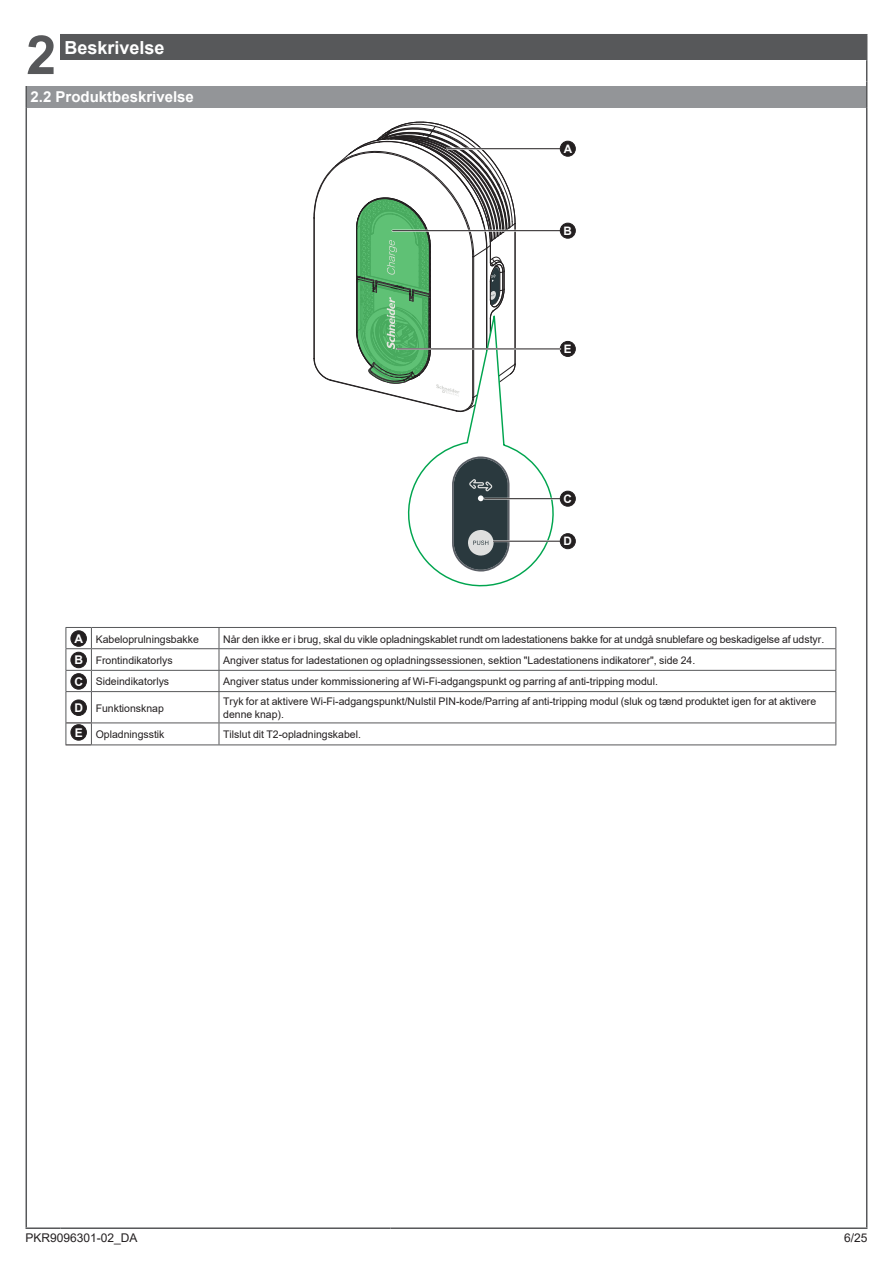
<style>
.page{position:relative;width:893px;height:1263px;background:#fff}
.page>*{position:absolute;margin:0;border:0;box-sizing:border-box;transform-origin:0 0}
.t1{font:700 54px "Arial";color:#57585a}
.Titrechap_bl_12pt_lv{font:700 18px "Arial";color:#fff}
.Title_sub-chapter__w{font:700 15px "Arial";color:#fff}
.t2{font:12px "Arial";color:#231f20}
.t3{font:700 11.7px "Arial";color:#fff}
.Text_7pt{font:10.5px/12.6px "Arial";color:#231f20}
.s1{font-weight:700;font-size:12px;color:#fff}
</style>
<div class="page">
<div style="left:60px;top:35px;width:807px;height:25px;background:#57585a"></div>
<div style="left:26px;top:86px;width:841px;height:21px;background:#939598"></div>
<hr style="left:866px;top:107px;width:1px;height:1120px;background:#57585a">
<hr style="left:60px;top:34px;width:331px;height:1px;background:#57585a">
<hr style="left:391px;top:34px;width:476px;height:1px;background:#57585a">
<hr style="left:26px;top:107px;width:1px;height:1120px;background:#57585a">
<hr style="left:26px;top:1227px;width:34px;height:2px;background:#57585a">
<hr style="left:60px;top:1227px;width:331px;height:2px;background:#57585a">
<hr style="left:391px;top:1227px;width:476px;height:2px;background:#57585a">
<svg style="left:26px;top:86px;width:1px;height:21px"></svg>
<svg style="left:866px;top:60px;width:1px;height:47px"></svg>
<div style="left:560px;top:223px;width:15px;height:15px;background:#231f20;border-radius:50%"></div>
<div style="left:560px;top:223px;width:16px;height:16px;border:1px solid #231f20;border-radius:50%"></div>
<div style="left:560px;top:141px;width:15px;height:15px;background:#231f20;border-radius:50%"></div>
<div style="left:560px;top:141px;width:16px;height:16px;border:1px solid #231f20;border-radius:50%"></div>
<div style="left:560px;top:341px;width:15px;height:15px;background:#231f20;border-radius:50%"></div>
<div style="left:560px;top:341px;width:16px;height:16px;border:1px solid #231f20;border-radius:50%"></div>
<svg style="left:314px;top:121px;width:247px;height:466px"></svg>
<hr style="left:485px;top:498px;width:75px;height:2px;background:#fff">
<hr style="left:485px;top:498px;width:75px;height:1px;background:#231f20">
<div style="left:560px;top:491px;width:15px;height:15px;background:#231f20;border-radius:50%"></div>
<div style="left:560px;top:491px;width:16px;height:16px;border:1px solid #231f20;border-radius:50%"></div>
<hr style="left:493px;top:540px;width:67px;height:2px;background:#fff">
<hr style="left:493px;top:541px;width:67px;height:1px;background:#231f20">
<div style="left:560px;top:534px;width:15px;height:15px;background:#231f20;border-radius:50%"></div>
<div style="left:560px;top:533px;width:16px;height:16px;border:1px solid #231f20;border-radius:50%"></div>
<hr style="left:91px;top:627px;width:128px;height:1px;background:#57585a">
<hr style="left:219px;top:627px;width:617px;height:1px;background:#57585a">
<hr style="left:91px;top:648px;width:128px;height:1px;background:#57585a">
<hr style="left:219px;top:648px;width:617px;height:1px;background:#57585a">
<hr style="left:91px;top:670px;width:128px;height:1px;background:#57585a">
<hr style="left:219px;top:670px;width:617px;height:1px;background:#57585a">
<svg style="left:219px;top:628px;width:1px;height:63px"></svg>
<svg style="left:835px;top:628px;width:1px;height:63px"></svg>
<svg style="left:66px;top:627px;width:26px;height:65px"></svg>
<hr style="left:66px;top:692px;width:1px;height:31px;background:#57585a">
<hr style="left:91px;top:691px;width:128px;height:1px;background:#57585a">
<hr style="left:219px;top:691px;width:617px;height:1px;background:#57585a">
<hr style="left:219px;top:692px;width:1px;height:30px;background:#57585a">
<hr style="left:835px;top:692px;width:1px;height:30px;background:#57585a">
<hr style="left:91px;top:722px;width:128px;height:1px;background:#57585a">
<hr style="left:219px;top:722px;width:617px;height:1px;background:#57585a">
<svg style="left:219px;top:723px;width:1px;height:21px"></svg>
<svg style="left:835px;top:723px;width:1px;height:21px"></svg>
<hr style="left:91px;top:744px;width:128px;height:1px;background:#57585a">
<hr style="left:219px;top:744px;width:617px;height:1px;background:#57585a">
<hr style="left:91px;top:692px;width:1px;height:30px;background:#57585a">
<svg style="left:66px;top:722px;width:26px;height:23px"></svg>
<div style="left:71px;top:631px;width:15px;height:15px;background:#231f20;border-radius:50%"></div>
<div style="left:70px;top:630px;width:17px;height:17px;border:1px solid #231f20;border-radius:50%"></div>
<div style="left:71px;top:652px;width:15px;height:16px;background:#231f20;border-radius:50%"></div>
<div style="left:70px;top:652px;width:17px;height:16px;border:1px solid #231f20;border-radius:50%"></div>
<div style="left:71px;top:674px;width:15px;height:15px;background:#231f20;border-radius:50%"></div>
<div style="left:70px;top:673px;width:17px;height:17px;border:1px solid #231f20;border-radius:50%"></div>
<div style="left:71px;top:700px;width:15px;height:15px;background:#231f20;border-radius:50%"></div>
<div style="left:70px;top:699px;width:17px;height:17px;border:1px solid #231f20;border-radius:50%"></div>
<div style="left:71px;top:725px;width:15px;height:15px;background:#231f20;border-radius:50%"></div>
<div style="left:70px;top:724px;width:17px;height:17px;border:1px solid #231f20;border-radius:50%"></div>
<p class="t1" style="left:26px;top:17px;width:32px">2</p>
<p class="Titrechap_bl_12pt_lv" style="left:65px;top:35px;width:102px">Beskrivelse</p>
<p class="Title_sub-chapter__w" style="left:31px;top:86px;width:165px">2.2 Produktbeskrivelse</p>
<p class="t3" style="left:564px;top:140px;width:10px">A</p>
<p class="t3" style="left:564px;top:222px;width:10px">B</p>
<p class="t3" style="left:564px;top:341px;width:9px">E</p>
<p class="t3" style="left:564px;top:490px;width:10px">C</p>
<p class="t3" style="left:564px;top:533px;width:10px">D</p>
<p class="Text_7pt" style="left:75px;top:632px;width:126px"><span class="s1">A</span> Kabeloprulningsbakke</p>
<p class="Text_7pt" style="left:223px;top:632px;width:603px">Når den ikke er i brug, skal du vikle opladningskablet rundt om ladestationens bakke for at undgå snublefare og beskadigelse af udstyr.</p>
<p class="Text_7pt" style="left:74px;top:654px;width:100px"><span class="s1">B</span> Frontindikatorlys</p>
<p class="Text_7pt" style="left:223px;top:654px;width:474px">Angiver status for ladestationen og opladningssessionen, sektion "Ladestationens indikatorer", side 24.</p>
<p class="Text_7pt" style="left:74px;top:675px;width:96px"><span class="s1">C</span> Sideindikatorlys</p>
<p class="Text_7pt" style="left:223px;top:675px;width:436px">Angiver status under kommissionering af Wi-Fi-adgangspunkt og parring af anti-tripping modul.</p>
<p class="Text_7pt" style="left:74px;top:702px;width:91px"><span class="s1">D</span> Funktionsknap</p>
<p class="Text_7pt" style="left:223px;top:695px;width:594px">Tryk for at aktivere Wi-Fi-adgangspunkt/Nulstil PIN-kode/Parring af anti-tripping modul (sluk og tænd produktet igen for at aktivere denne knap).</p>
<p class="Text_7pt" style="left:75px;top:728px;width:91px"><sup>E</sup> Opladningsstik</p>
<p class="Text_7pt" style="left:223px;top:728px;width:139px">Tilslut dit T2-opladningskabel.</p>
<p class="t2" style="left:26px;top:1229px;width:114px">PKR9096301-02_DA</p>
<p class="t2" style="left:844px;top:1229px;width:25px">6/25</p>
</div>
